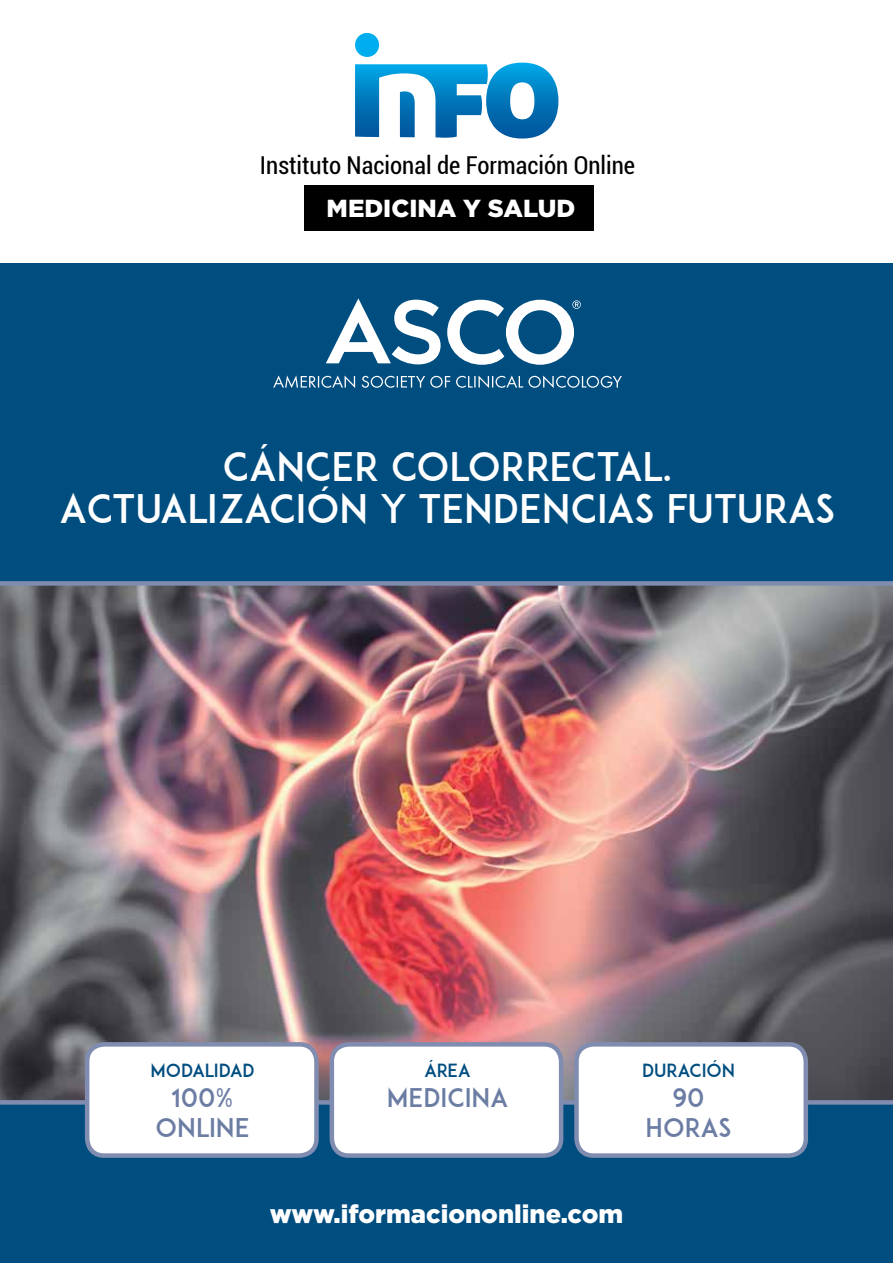
<style>
.page{position:relative;width:893px;height:1263px;background:#fff}
.page>*{position:absolute;margin:0;border:0;box-sizing:border-box;transform-origin:0 0}
.t1{font:39px/42px "ADAM.CGPRO";color:#fff;text-align:center}
.t2{font:25.5px/30px "ADAM.CGPRO";color:#6c7da4;text-align:center}
.t3{font:900 25.5px "Gotham";color:#fff}
.t4{font:condensed 24.6px "Roboto";color:#000}
.t5{font:900 24.6px "Gotham";color:#fff}
.t6{font:18px "ADAM.CGPRO";color:#004d80}
</style>
<div class="page">
<div style="left:0;top:264px;width:893px;height:999px;background:#004d80"></div>
<img style="left:0;top:586px;width:893px;height:514px">
<div style="left:0;top:1100px;width:893px;height:5px;background:#808db0"></div>
<div style="left:0;top:581px;width:893px;height:5px;background:#808db0"></div>
<div style="left:87px;top:1044px;width:229px;height:111px;background:#fff;border-radius:17px"></div>
<div style="left:85px;top:1042px;width:234px;height:116px;border:4px solid #808db0;border-radius:17px"></div>
<div style="left:332px;top:1044px;width:229px;height:111px;background:#fff;border-radius:17px"></div>
<div style="left:330px;top:1042px;width:233px;height:116px;border:4px solid #808db0;border-radius:17px"></div>
<div style="left:576px;top:1044px;width:230px;height:111px;background:#fff;border-radius:17px"></div>
<div style="left:574px;top:1042px;width:234px;height:116px;border:4px solid #808db0;border-radius:17px"></div>
<svg style="left:326px;top:298px;width:115px;height:66px"></svg>
<svg style="left:447px;top:300px;width:134px;height:65px"></svg>
<svg style="left:273px;top:375px;width:349px;height:13px"></svg>
<div style="left:304px;top:185px;width:290px;height:45px;background:#000"></div>
<svg style="left:355px;top:63px;width:203px;height:76px"></svg>
<div style="left:355px;top:33px;width:24px;height:24px;background:#00aeef;border-radius:50%"></div>
<p class="t4" style="left:260px;top:148px;width:377px">Instituto Nacional de Formación Online</p>
<p class="t5" style="left:327px;top:191px;width:250px">MEDICINA Y SALUD</p>
<p class="t1" style="left:60px;top:445px;width:777px">CÁNCER COLORRECTAL.<br>ACTUALIZACIÓN Y TENDENCIAS FUTURAS</p>
<p class="t6" style="left:150px;top:1059px;width:106px">MODALIDAD</p>
<p class="t2" style="left:156px;top:1082px;width:96px">100%<br>ONLINE</p>
<p class="t6" style="left:424px;top:1059px;width:48px">ÁREA</p>
<p class="t2" style="left:387px;top:1082px;width:123px">MEDICINA</p>
<p class="t6" style="left:642px;top:1059px;width:95px">DURACIÓN</p>
<p class="t2" style="left:646px;top:1082px;width:87px">90<br>HORAS</p>
<p class="t3" style="left:270px;top:1196px;width:355px">www.iformaciononline.com</p>
</div>
